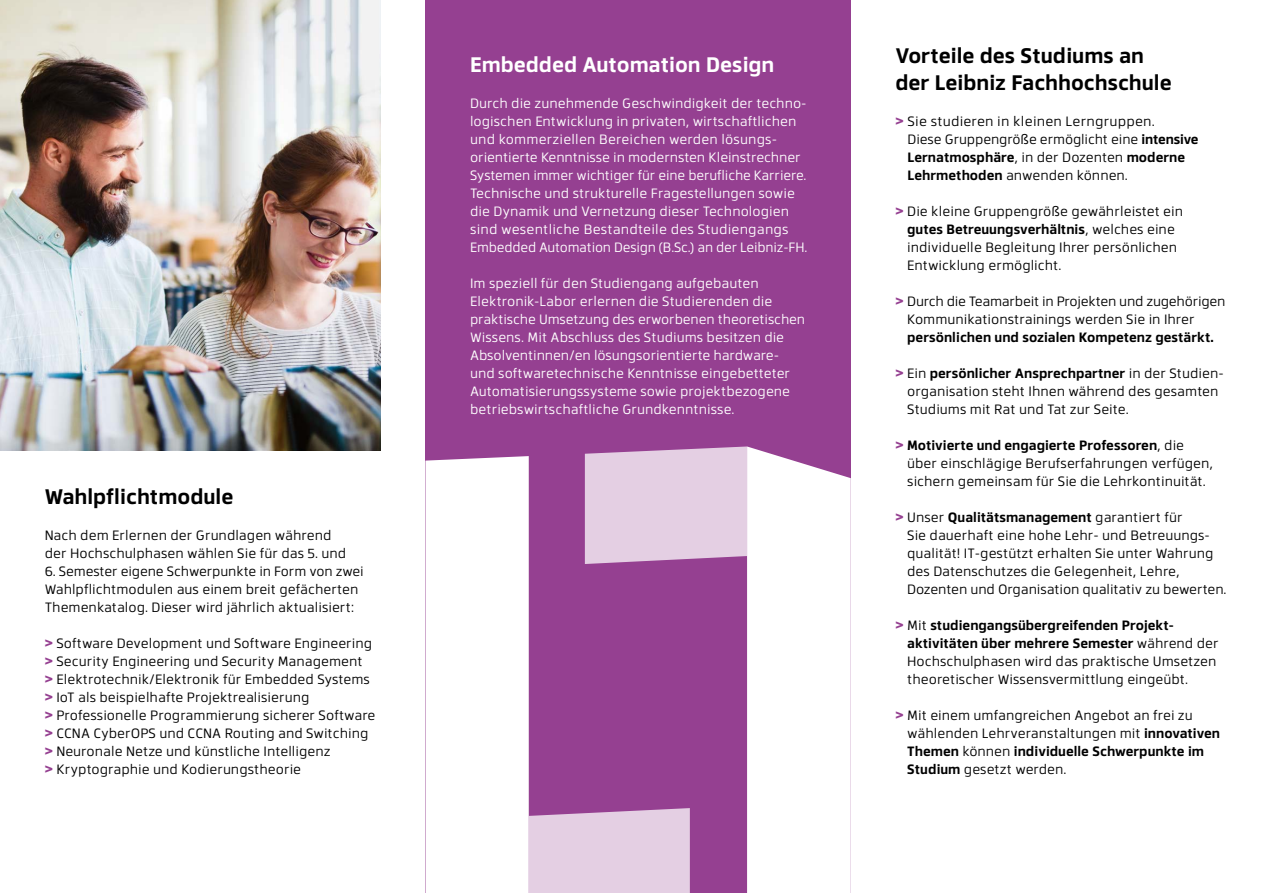
<style>
.page{position:relative;width:1272px;height:893px;background:#fff}
.page>*{position:absolute;margin:0;border:0;box-sizing:border-box;transform-origin:0 0}
.t1{font:700 21px/27px "Facto";color:#000}
.t2{font:700 21px "Facto";color:#fff}
.t3{font:13.5px/18px "Facto";color:#000}
.t4{font:13.5px/18px "Facto";color:#fff}
.t5{font:13.5px/18px "Facto";letter-spacing:-.02em;color:#000}
.t6{font:700 13.5px "Facto";color:#000}
.s1{font-weight:800;color:#954091}
.s2{font-weight:700}
</style>
<div class="page">
<div style="left:425px;top:0;width:425px;height:893px;background:#954091"></div>
<img style="left:0;top:0;width:381px;height:450px">
<div style="left:747px;top:446px;width:103px;height:447px;background:#fff"></div>
<svg style="left:425px;top:446px;width:322px;height:447px"></svg>
<h1 class="t1" style="left:45px;top:482px;width:190px">Wahlpflichtmodule</h1>
<p class="t3" style="left:45px;top:525px;width:303px">Nach dem Erlernen der Grundlagen während der Hochschulphasen wählen Sie für das 5. und</p>
<p class="t3" style="left:45px;top:561px;width:320px">6. Semester eigene Schwerpunkte in Form von zwei<br>Wahlpflichtmodulen aus einem breit gefächerten<br>Themenkatalog. Dieser wird jährlich aktualisiert:</p>
<p class="t3" style="left:45px;top:633px;width:332px"><span class="s1">&gt;</span> Software Development und Software Engineering <span class="s1">&gt;</span> Security Engineering und Security Management<br><span class="s1">&gt;</span> Elektrotechnik/Elektronik für Embedded Systems <span class="s1">&gt;</span> IoT als beispielhafte Projektrealisierung<br><span class="s1">&gt;</span> Professionelle Programmierung sicherer Software <span class="s1">&gt;</span> CCNA CyberOPS und CCNA Routing and Switching <span class="s1">&gt;</span> Neuronale Netze und künstliche Intelligenz<br><span class="s1">&gt;</span> Kryptographie und Kodierungstheorie</p>
<h1 class="t2" style="left:470px;top:49px;width:306px">Embedded Automation Design</h1>
<p class="t4" style="left:470px;top:93px;width:339px">Durch die zunehmende Geschwindigkeit der techno&shy;logischen Entwicklung in privaten, wirtschaftlichen und kommerziellen Bereichen werden lösungs&shy;orientierte Kenntnisse in modernsten Kleinstrechner Systemen immer wichtiger für eine berufliche Karriere.<br>Technische und strukturelle Fragestellungen sowie die Dynamik und Vernetzung dieser Technologien sind wesentliche Bestandteile des Studiengangs Embedded Automation Design (B.Sc.) an der Leibniz-FH.</p>
<p class="t4" style="left:470px;top:273px;width:336px">Im speziell für den Studiengang aufgebauten Elektronik-Labor erlernen die Studierenden die praktische Umsetzung des erworbenen theoretischen Wissens. Mit Abschluss des Studiums besitzen die Absolventinnen/en lösungsorientierte hardware&shy;und softwaretechnische Kenntnisse eingebetteter Automatisierungssysteme sowie projektbezogene betriebswirtschaftliche Grundkenntnisse.</p>
<h1 class="t1" style="left:895px;top:41px;width:278px">Vorteile des Studiums an der Leibniz Fachhochschule</h1>
<p class="t3" style="left:907px;top:111px;width:292px;text-indent:-12px"><span class="s1">&gt;</span> Sie studieren in kleinen Lerngruppen.<br>Diese Gruppengröße ermöglicht eine <span class="s2">intensive Lernatmosphäre</span>, in der Dozenten <span class="s2">moderne Lehrmethoden</span> anwenden können.</p>
<p class="t3" style="left:907px;top:201px;width:277px;text-indent:-12px"><span class="s1">&gt;</span> Die kleine Gruppengröße gewährleistet ein <span class="s2">gutes Betreuungsverhältnis</span>, welches eine individuelle Begleitung Ihrer persönlichen Entwicklung ermöglicht.</p>
<p class="t5" style="left:907px;top:291px;width:320px;text-indent:-12px"><span class="s1">&gt;</span> Durch die Teamarbeit in Projekten und zugehörigen<br>Kommunikationstrainings werden Sie in Ihrer</p>
<p class="t6" style="left:907px;top:327px;width:308px">persönlichen und sozialen Kompetenz gestärkt.</p>
<p class="t3" style="left:907px;top:363px;width:318px;text-indent:-12px"><span class="s1">&gt;</span> Ein <span class="s2">persönlicher Ansprechpartner</span> in der Studien&shy;organisation steht Ihnen während des gesamten<br>Studiums mit Rat und Tat zur Seite.</p>
<p class="t3" style="left:907px;top:435px;width:307px;text-indent:-12px"><span class="s1">&gt;</span> <span class="s2">Motivierte und engagierte Professoren</span>, die über einschlägige Berufserfahrungen verfügen, sichern gemeinsam für Sie die Lehrkontinuität.</p>
<p class="t3" style="left:907px;top:507px;width:321px;text-indent:-12px"><span class="s1">&gt;</span> Unser <span class="s2">Qualitätsmanagement</span> garantiert für<br>Sie dauerhaft eine hohe Lehr- und Betreuungs&shy;qualität! IT-gestützt erhalten Sie unter Wahrung des Datenschutzes die Gelegenheit, Lehre, Dozenten und Organisation qualitativ zu bewerten.</p>
<p class="t3" style="left:907px;top:615px;width:313px;text-indent:-12px"><span class="s1">&gt;</span> Mit <span class="s2">studiengangsübergreifenden Projekt&shy;aktivitäten über mehrere Semester</span> während der Hochschulphasen wird das praktische Umsetzen theoretischer Wissensvermittlung eingeübt.</p>
<p class="t3" style="left:907px;top:705px;width:314px;text-indent:-12px"><span class="s1">&gt;</span> Mit einem umfangreichen Angebot an frei zu wählenden Lehrveranstaltungen mit <span class="s2">innovativen Themen</span> können <span class="s2">individuelle Schwerpunkte im Studium</span> gesetzt werden.</p>
</div>
